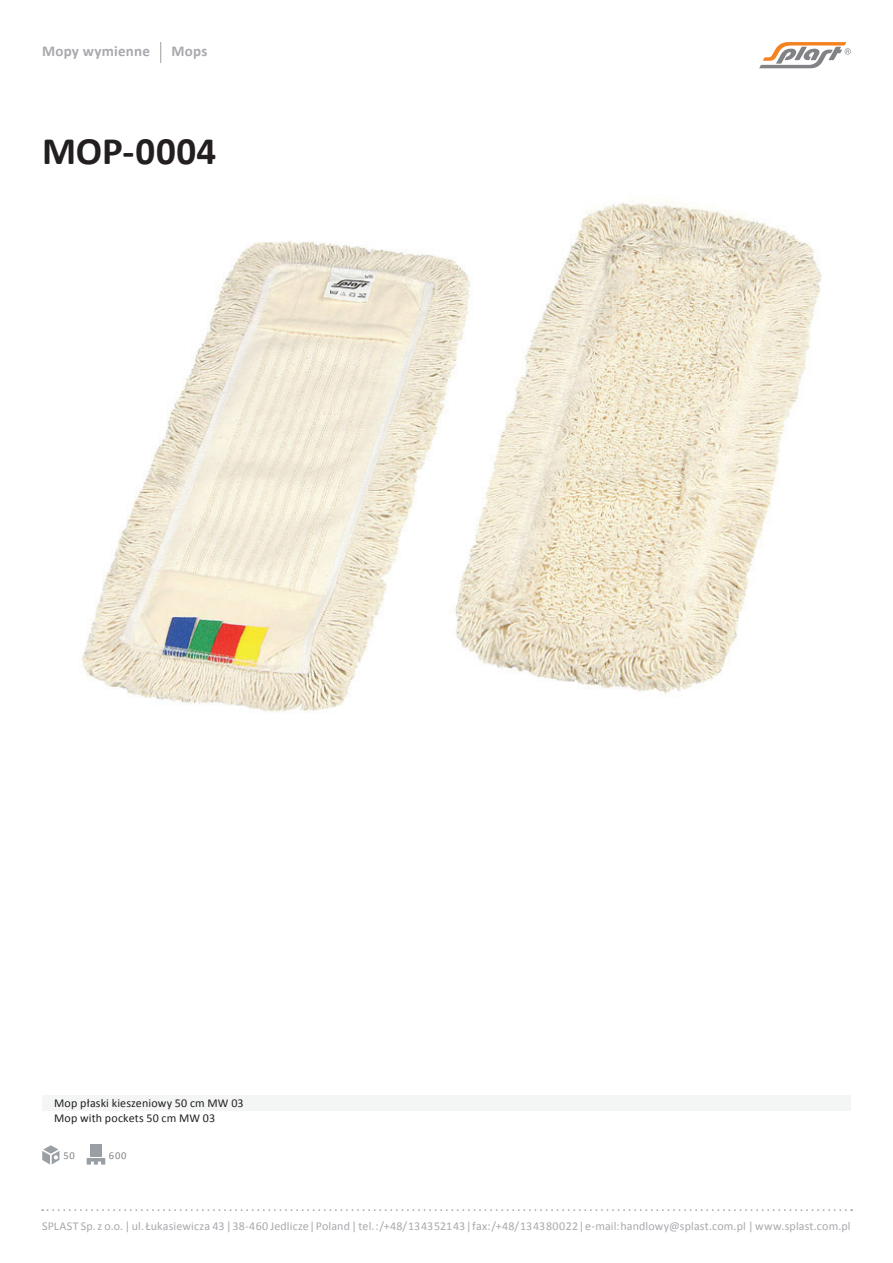
<style>
.page{position:relative;width:893px;height:1263px;background:#fff}
.page>*{position:absolute;margin:0;border:0;box-sizing:border-box;transform-origin:0 0}
.t1{font:700 39px "Calibri";letter-spacing:.01em;color:#231f20}
.t2{font:700 15px "Calibri";letter-spacing:.015em;color:#a8a9ad}
.t3{font:12px "Calibri";letter-spacing:.015em;color:#a8a9ad}
.t4{font:12px "Calibri";letter-spacing:.01em;color:#231f20}
.t5{font:10.5px "Calibri";color:#808285}
</style>
<div class="page">
<img style="left:82px;top:202px;width:740px;height:510px">
<div style="left:42px;top:1095px;width:809px;height:15px;background:#f4f5f5"></div>
<svg style="left:42px;top:1209px;width:810px;height:2px"></svg>
<svg style="left:759px;top:42px;width:92px;height:26px"></svg>
<svg style="left:160px;top:42px;width:1px;height:21px"></svg>
<svg style="left:42px;top:1145px;width:17px;height:19px"></svg>
<div style="left:90px;top:1145px;width:12px;height:11px;background:#999fa4"></div>
<svg style="left:87px;top:1158px;width:18px;height:6px"></svg>
<p class="t2" style="left:42px;top:42px;width:109px">Mopy wymienne</p>
<p class="t2" style="left:171px;top:42px;width:37px">Mops</p>
<p class="t1" style="left:42px;top:126px;width:176px">MOP-0004</p>
<p class="t4" style="left:54px;top:1095px;width:191px">Mop płaski kieszeniowy 50 cm MW 03</p>
<p class="t4" style="left:54px;top:1110px;width:162px">Mop with pockets 50 cm MW 03</p>
<p class="t5" style="left:63px;top:1149px;width:13px">50</p>
<p class="t5" style="left:109px;top:1149px;width:19px">600</p>
<p class="t3" style="left:42px;top:1218px;width:810px">SPLAST Sp. z o.o. | ul. Łukasiewicza 43 | 38-460 Jedlicze | Poland | tel. : /+48/ 13 43 521 43 | fax: /+48/ 13 43 800 22 | e-mail: handlowy@splast.com.pl | www.splast.com.pl</p>
</div>
